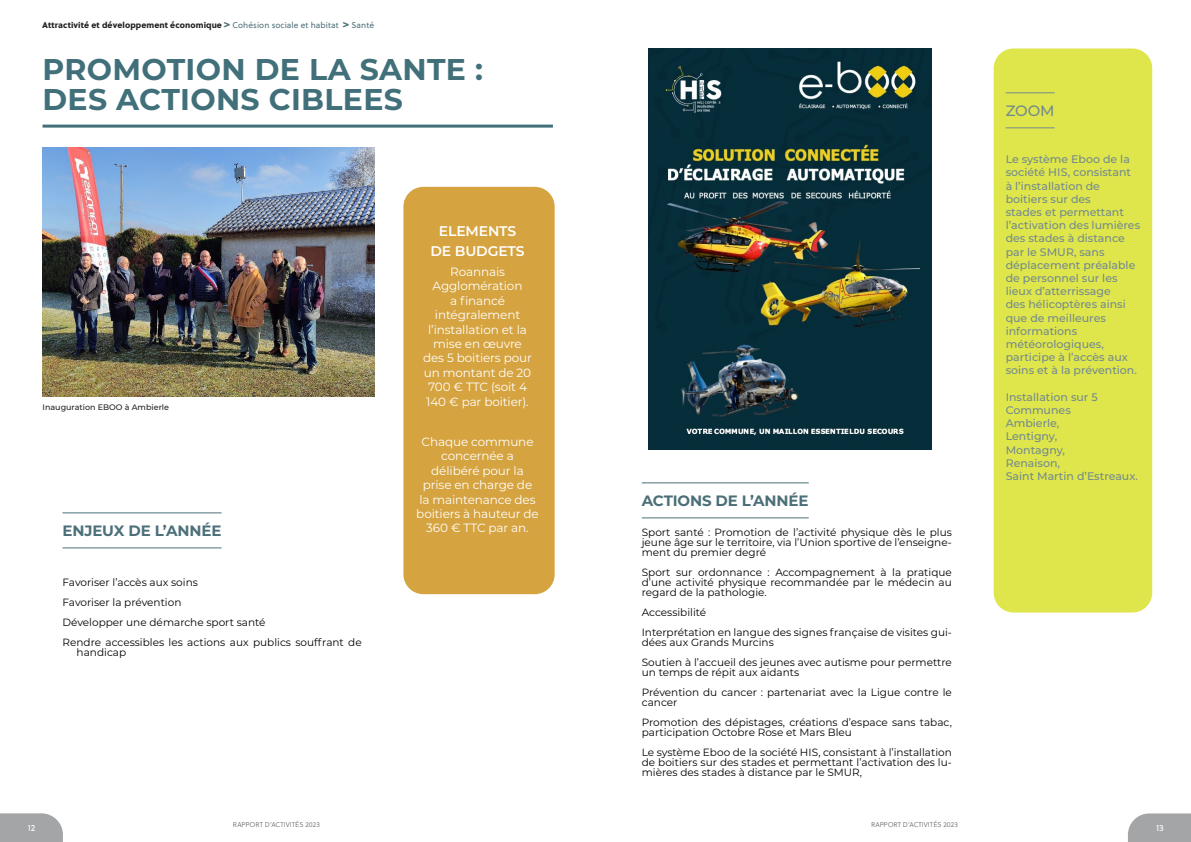
<style>
.page{position:relative;width:1191px;height:842px;background:#fff}
.page>*{position:absolute;margin:0;border:0;box-sizing:border-box;transform-origin:0 0}
.Grand_titre{font:700 30px/30.3px "Montserrat";letter-spacing:.01em;color:#41707a}
.ACTIONS_GRAND_TITRE{font:700 15px "Montserrat";letter-spacing:-.01em;color:#4c6f77}
.ENJEUX_GRAND_TITRE{font:700 15px "Montserrat";letter-spacing:-.01em;color:#4c707a}
.t1{font:500 15px "Montserrat";color:#637d83}
.Chiffre_clésTexte{font:600 14px "Montserrat";letter-spacing:-.01em;color:#fff}
.Chiffre_clésTexte-2{font:12px/14.4px "Montserrat";letter-spacing:-.01em;color:#fff;text-align:center}
.t2{font:500 11px/13.2px "Montserrat";color:#637d83}
.ACTIONS_-_Texte_avec_puce{font:10.5px/10px "Montserrat";color:#000}
.ENJEUX-texte_avec_puce{font:10.5px/10px "Montserrat";color:#000}
.t3{font:9px "Soleil";color:#fff}
.t4{font:8.4px "Soleil Xb";letter-spacing:.01em;color:#231f20}
.t5{font:500 8px "Montserrat";color:#231f20}
.t6{font:7px "Soleil Lt";color:#6c6d70}
.s1{font-size:10.5px;color:#4c6f77}
.s2{font-family:"Soleil";color:#4c6f77}
</style>
<div class="page">
<svg style="left:0;top:813px;width:63px;height:29px;background:#a9abac"></svg>
<svg style="left:1128px;top:813px;width:63px;height:29px;background:#a9abad"></svg>
<hr style="left:43px;top:125px;width:510px;height:3px;background:#41707a">
<div style="left:403px;top:187px;width:151px;height:407px;background:#d5a33f;border-radius:20px"></div>
<hr style="left:642px;top:482px;width:166px;height:1px;background:#4c6f77">
<hr style="left:642px;top:517px;width:166px;height:1px;background:#4c6f77">
<div style="left:993px;top:48px;width:159px;height:564px;background:#dfe64b;border-radius:20px"></div>
<hr style="left:1005px;top:92px;width:49px;height:1px;background:#637d83">
<hr style="left:1005px;top:127px;width:49px;height:1px;background:#637d83">
<hr style="left:62px;top:512px;width:159px;height:1px;background:#4c707a">
<hr style="left:62px;top:547px;width:159px;height:1px;background:#4c707a">
<img style="left:648px;top:48px;width:283px;height:401px">
<img style="left:43px;top:148px;width:331px;height:248px">
<p class="t4" style="left:42px;top:19px;width:333px">Attractivité et développement économique <span class="s1">&gt;</span> <span class="s2">Cohésion sociale et habitat</span> <span class="s1">&gt;</span> <span class="s2">Santé</span></p>
<p class="Grand_titre" style="left:43px;top:53px;width:442px">PROMOTION DE LA SANTE :<br>DES ACTIONS CIBLEES</p>
<p class="t5" style="left:43px;top:402px;width:128px">Inauguration EBOO à Ambierle</p>
<p class="ENJEUX_GRAND_TITRE" style="left:62px;top:520px;width:160px">ENJEUX DE L’ANNÉE</p>
<p class="ENJEUX-texte_avec_puce" style="left:62px;top:577px;width:137px">Favoriser l’accès aux soins</p>
<p class="ENJEUX-texte_avec_puce" style="left:62px;top:597px;width:120px">Favoriser la prévention</p>
<p class="ENJEUX-texte_avec_puce" style="left:62px;top:617px;width:205px">Développer une démarche sport santé</p>
<p class="ENJEUX-texte_avec_puce" style="left:77px;top:637px;width:287px;text-indent:-14px">Rendre accessibles les actions aux publics souffrant de handicap</p>
<p class="Chiffre_clésTexte" style="left:439px;top:221px;width:79px">ELEMENTS</p>
<p class="Chiffre_clésTexte" style="left:430px;top:241px;width:96px">DE BUDGETS</p>
<p class="Chiffre_clésTexte-2" style="left:423px;top:264px;width:110px">Roannais<br>Agglomération<br>a financé intégralement l’installation et la mise en œuvre des 5 boitiers pour un montant de 20<br>700 € TTC (soit 4<br>140 € par boitier).</p>
<p class="Chiffre_clésTexte-2" style="left:416px;top:434px;width:124px">Chaque commune concernée a délibéré pour la prise en charge de la maintenance des boitiers à hauteur de<br>360 € TTC par an.</p>
<p class="ACTIONS_GRAND_TITRE" style="left:642px;top:490px;width:168px">ACTIONS DE L’ANNÉE</p>
<p class="ACTIONS_-_Texte_avec_puce" style="left:642px;top:527px;width:312px;text-align:justify">Sport santé : Promotion de l’activité physique dès le plus jeune âge sur le territoire, via l’Union sportive de l’enseigne&shy;ment du premier degré</p>
<p class="ACTIONS_-_Texte_avec_puce" style="left:642px;top:567px;width:312px;text-align:justify">Sport sur ordonnance : Accompagnement à la pratique d’une activité physique recommandée par le médecin au regard de la pathologie.</p>
<p class="ACTIONS_-_Texte_avec_puce" style="left:642px;top:607px;width:66px">Accessibilité</p>
<p class="ACTIONS_-_Texte_avec_puce" style="left:642px;top:627px;width:312px">Interprétation en langue des signes française de visites gui&shy;dées aux Grands Murcins</p>
<p class="ACTIONS_-_Texte_avec_puce" style="left:642px;top:657px;width:312px">Soutien à l’accueil des jeunes avec autisme pour permettre un temps de répit aux aidants</p>
<p class="ACTIONS_-_Texte_avec_puce" style="left:642px;top:687px;width:312px">Prévention du cancer : partenariat avec la Ligue contre le cancer</p>
<p class="ACTIONS_-_Texte_avec_puce" style="left:642px;top:717px;width:312px">Promotion des dépistages, créations d’espace sans tabac, participation Octobre Rose et Mars Bleu</p>
<p class="ACTIONS_-_Texte_avec_puce" style="left:642px;top:747px;width:312px;text-align:justify">Le système Eboo de la société HIS, consistant à l’installation de boitiers sur des stades et permettant l’activation des lu&shy;mières des stades à distance par le SMUR,</p>
<h2 class="t1" style="left:1005px;top:100px;width:50px">ZOOM</h2>
<p class="t2" style="left:1005px;top:152px;width:136px">Le système Eboo de la société HIS, consistant à l’installation de boitiers sur des<br>stades et permettant l’activation des lumières des stades à distance par le SMUR, sans déplacement préalable de personnel sur les lieux d’atterrissage<br>des hélicoptères ainsi que de meilleures informations météorologiques, participe à l’accès aux soins et à la prévention.</p>
<p class="t2" style="left:1005px;top:390px;width:134px">Installation sur 5<br>Communes<br>Ambierle,<br>Lentigny,<br>Montagny,<br>Renaison,<br>Saint Martin d’Estreaux.</p>
<p class="t6" style="left:233px;top:819px;width:88px">RAPPORT D’ACTIVITÉS 2023</p>
<p class="t6" style="left:871px;top:819px;width:88px">RAPPORT D’ACTIVITÉS 2023</p>
<p class="t3" style="left:28px;top:821px;width:9px">12</p>
<p class="t3" style="left:1156px;top:821px;width:9px">13</p>
</div>
